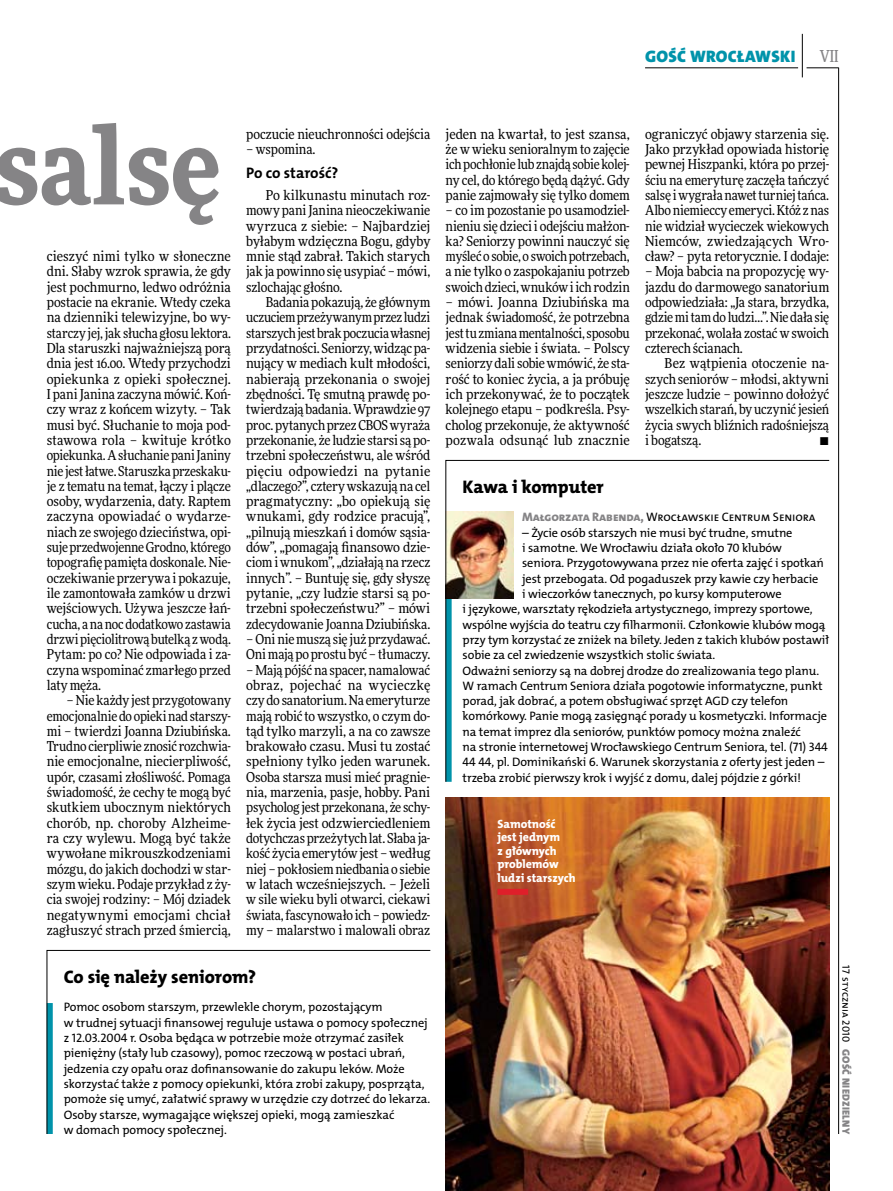
<style>
.page{position:relative;width:893px;height:1191px;background:#fff}
.page>*{position:absolute;margin:0;border:0;box-sizing:border-box;transform-origin:0 0}
.t1{font:900 108px "Freeday Narrow";color:#858486}
.t2{font:18.3px "The Mix HP8 Ex Bld";color:#000}
.t3{font:16.65px "The Mix HP9 Blk";letter-spacing:.02em;color:#0093aa}
.t4{font:500 16.5px "Freeday Narrow";color:#858486;scale:.9 1}
.t5{font:15.3px "The Mix HP7 Bld";color:#000}
.t6{font:13.65px/15.3px "Freeday Narrow News";letter-spacing:-.005em;color:#000;text-align:justify}
.t7{font:12.3px/15.3px "The Mix HP5 Plain";letter-spacing:-.01em;color:#000}
.t8{font:12px/13.5px "The Mix HP8 Ex Bld";letter-spacing:-.005em;color:#fff}
.t9{font:10.5px "The Mix HP9 Blk";letter-spacing:.025em;color:#858486}
.t10{font:10.5px "The Mix HP5 Plain";letter-spacing:.015em;color:#000}
.s1{font-family:"The Mix HP8 Ex Bld";color:#858486}
</style>
<div class="page">
<hr style="left:806px;top:68px;width:33px;height:1px;background:#000">
<hr style="left:645px;top:68px;width:153px;height:1px;background:#000">
<hr style="left:838px;top:68px;width:1px;height:1066px;background:#000">
<hr style="left:802px;top:34px;width:1px;height:43px;background:#000">
<svg style="left:47px;top:950px;width:384px;height:184px"></svg>
<img style="left:446px;top:797px;width:383px;height:394px">
<div style="left:497px;top:889px;width:31px;height:6px;background:#df1f2a"></div>
<svg style="left:445px;top:460px;width:385px;height:322px"></svg>
<p class="t3" style="left:645px;top:46px;width:152px">GOŚĆ WROCŁAWSKI</p>
<p class="t4" style="left:820px;top:46px;width:22px">VII</p>
<h1 class="t1" style="left:-6px;top:95px;width:229px">salsę</h1>
<p class="t6" style="left:47px;top:248px;width:186px">cieszyć nimi tylko w słoneczne dni. Słaby wzrok sprawia, że gdy jest pochmurno, ledwo odróżnia postacie na ekranie. Wtedy czeka na dzienniki telewizyjne, bo wy&shy;starczy jej, jak słucha głosu lektora.<br>Dla staruszki najważniejszą porą dnia jest 16.00. Wtedy przychodzi opiekunka z opieki społecznej.<br>I pani Janina zaczyna mówić. Koń&shy;czy wraz z końcem wizyty. – Tak musi być. Słuchanie to moja pod&shy;stawowa rola – kwituje krótko opiekunka. Asłuchanie pani Janiny nie jestłatwe. Staruszka przeskaku&shy;je z tematu na temat, łączy i plącze osoby, wydarzenia, daty. Raptem zaczyna opowiadać o wydarze&shy;niach ze swojego dzieciństwa, opi&shy;suje przedwojenne Grodno, którego topografię pamięta doskonale. Nie&shy;oczekiwanie przerywa i pokazuje, ile zamontowała zamków u drzwi wejściowych. Używa jeszcze łań&shy;cucha, ananoc dodatkowo zastawia drzwi pięciolitrową butelką zwodą.<br>Pytam: po co? Nie odpowiada i za&shy;czyna wspominać zmarłego przed laty męża.</p>
<p class="t6" style="left:47px;top:692px;width:186px;text-indent:20px">– Nie każdy jest przygotowany emocjonalnie do opieki nad starszy&shy;mi – twierdzi Joanna Dziubińska.<br>Trudno cierpliwie znosić rozchwia&shy;nie emocjonalne, niecierpliwość, upór, czasami złośliwość. Pomaga świadomość, że cechy te mogą być skutkiem ubocznym niektórych chorób, np. choroby Alzheime&shy;ra czy wylewu. Mogą być także wywołane mikrouszkodzeniami mózgu, do jakich dochodzi w star&shy;szym wieku. Podaje przykład z ży&shy;cia swojej rodziny: – Mój dziadek negatywnymi emocjami chciał zagłuszyć strach przed śmiercią,</p>
<p class="t6" style="left:246px;top:126px;width:186px">poczucie nieuchronności odejścia</p>
<p class="t6" style="left:246px;top:141px;width:71px">– wspomina.</p>
<p class="t5" style="left:246px;top:163px;width:94px">Po co starość?</p>
<p class="t6" style="left:246px;top:187px;width:186px;text-indent:20px">Po kilkunastu minutach roz&shy;mowy pani Janina nieoczekiwanie wyrzuca z siebie: – Najbardziej byłabym wdzięczna Bogu, gdyby mnie stąd zabrał. Takich starych jak ja powinno się usypiać – mówi, szlochając głośno.</p>
<p class="t6" style="left:246px;top:294px;width:186px;text-indent:20px">Badania pokazują, że głównym uczuciem przeżywanym przez ludzi starszych jestbrak poczucia własnej przydatności. Seniorzy, widząc pa&shy;nujący w mediach kult młodości, nabierają przekonania o swojej zbędności. Tę smutną prawdę po&shy;twierdzają badania. Wprawdzie 97 proc. pytanych przez CBOS wyraża przekonanie, że ludzie starsi sąpo&shy;trzebni społeczeństwu, ale wśród pięciu odpowiedzi na pytanie „dlaczego?”, cztery wskazują na cel pragmatyczny: „bo opiekują się wnukami, gdy rodzice pracują”, „pilnują mieszkań i domów sąsia&shy;dów”, „pomagają finansowo dzie&shy;ciom i wnukom”, „działają na rzecz innych”. – Buntuję się, gdy słyszę pytanie, „czy ludzie starsi są po&shy;trzebni społeczeństwu?” – mówi zdecydowanie Joanna Dziubińska.</p>
<p class="t6" style="left:246px;top:631px;width:186px">– Oni niemuszą się już przydawać.<br>Oni mają po prostu być – tłumaczy.</p>
<p class="t6" style="left:246px;top:662px;width:186px">– Mają pójść na spacer, namalować obraz, pojechać na wycieczkę czy do sanatorium. Na emeryturze mają robić to wszystko, o czym do&shy;tąd tylko marzyli, a na co zawsze brakowało czasu. Musi tu zostać spełniony tylko jeden warunek.<br>Osoba starsza musi mieć pragnie&shy;nia, marzenia, pasje, hobby. Pani psycholog jestprzekonana, że schy&shy;łek życia jest odzwierciedleniem dotychczas przeżytych lat. Słaba ja&shy;kość życia emerytów jest – według niej – pokłosiem niedbania o siebie w latach wcześniejszych. – Jeżeli w sile wieku byli otwarci, ciekawi świata, fascynowało ich– powiedz&shy;my – malarstwo i malowali obraz</p>
<h2 class="t2" style="left:64px;top:965px;width:194px">Co się należy seniorom?</h2>
<p class="t7" style="left:64px;top:999px;width:368px">Pomoc osobom starszym, przewlekle chorym, pozostającym<br>w trudnej sytuacji finansowej reguluje ustawa o pomocy społecznej z 12.03.2004 r. Osoba będąca w potrzebie może otrzymać zasiłek pieniężny (stały lub czasowy), pomoc rzeczową w postaci ubrań, jedzenia czy opału oraz dofinansowanie do zakupu leków. Może skorzystać także z pomocy opiekunki, która zrobi zakupy, posprząta, pomoże się umyć, załatwić sprawy w urzędzie czy dotrzeć do lekarza.<br>Osoby starsze, wymagające większej opieki, mogą zamieszkać<br>w domach pomocy społecznej.</p>
<p class="t6" style="left:446px;top:126px;width:186px">jeden na kwartał, to jest szansa, że w wieku senioralnym to zajęcie ichpochłonie lub znajdą sobie kolej&shy;ny cel, do którego będą dążyć. Gdy panie zajmowały się tylko domem</p>
<p class="t6" style="left:446px;top:202px;width:186px">– co im pozostanie po usamodziel&shy;nieniu się dzieci i odejściu małżon&shy;ka? Seniorzy powinni nauczyć się myśleć o sobie, o swoich potrzebach, a nie tylko o zaspokajaniu potrzeb swoich dzieci, wnuków iichrodzin</p>
<p class="t6" style="left:446px;top:294px;width:186px">– mówi. Joanna Dziubińska ma jednak świadomość, że potrzebna jesttuzmiana mentalności, sposobu widzenia siebie i świata. – Polscy seniorzy dali sobie wmówić, że sta&shy;rość to koniec życia, a ja próbuję ich przekonywać, że to początek kolejnego etapu – podkreśla. Psy&shy;cholog przekonuje, że aktywność pozwala odsunąć lub znacznie</p>
<p class="t6" style="left:645px;top:126px;width:186px">ograniczyć objawy starzenia się.<br>Jako przykład opowiada historię pewnej Hiszpanki, która po przej&shy;ściu na emeryturę zaczęła tańczyć salsę iwygrała nawet turniej tańca.<br>Albo niemieccy emeryci. Któż znas nie widział wycieczek wiekowych Niemców, zwiedzających Wro&shy;cław? – pyta retorycznie. I dodaje:</p>
<p class="t6" style="left:645px;top:264px;width:186px">– Moja babcia na propozycję wy&shy;jazdu do darmowego sanatorium odpowiedziała: „Ja stara, brzydka, gdzie mitam do ludzi…”. Nie dała się przekonać, wolała zostać w swoich czterech ścianach.</p>
<p class="t6" style="left:645px;top:356px;width:186px;text-indent:20px">Bez wątpienia otoczenie na&shy;szych seniorów – młodsi, aktywni jeszcze ludzie – powinno dołożyć wszelkich starań, by uczynić jesień życia swych bliźnich radośniejszą i bogatszą.</p>
<p class="t6" style="left:819px;top:432px;width:11px">•</p>
<h2 class="t2" style="left:463px;top:475px;width:143px">Kawa i komputer</h2>
<p class="t7" style="left:522px;top:510px;width:295px"><span class="s1">Małgorzata Rabenda,</span> Wrocławskie Centrum Seniora</p>
<p class="t7" style="left:522px;top:525px;width:272px">– Życie osób starszych nie musi być trudne, smutne</p>
<p class="t7" style="left:522px;top:540px;width:261px">i samotne. We Wrocławiu działa około 70 klubów</p>
<p class="t7" style="left:522px;top:555px;width:303px">seniora. Przygotowywana przez nie oferta zajęć i spotkań</p>
<p class="t7" style="left:522px;top:571px;width:298px">jest przebogata. Od pogaduszek przy kawie czy herbacie</p>
<p class="t7" style="left:522px;top:586px;width:261px">i wieczorków tanecznych, po kursy komputerowe</p>
<p class="t7" style="left:463px;top:601px;width:352px">i językowe, warsztaty rękodzieła artystycznego, imprezy sportowe,</p>
<p class="t7" style="left:463px;top:617px;width:364px">wspólne wyjścia do teatru czy filharmonii. Członkowie klubów mogą</p>
<p class="t7" style="left:463px;top:632px;width:368px">przy tym korzystać ze zniżek na bilety. Jeden z takich klubów postawił</p>
<p class="t7" style="left:463px;top:647px;width:254px">sobie za cel zwiedzenie wszystkich stolic świata.</p>
<p class="t7" style="left:463px;top:663px;width:358px">Odważni seniorzy są na dobrej drodze do zrealizowania tego planu.</p>
<p class="t7" style="left:463px;top:678px;width:361px">W ramach Centrum Seniora działa pogotowie informatyczne, punkt</p>
<p class="t7" style="left:463px;top:693px;width:252px">porad, jak dobrać, a potem obsługiwać sprzęt AGD</p>
<p class="t7" style="left:463px;top:693px;width:367px;text-indent:269px">czy telefon komórkowy. Panie mogą zasięgnąć porady u kosmetyczki. I nformacje na temat imprez dla seniorów, punktów pomocy można znaleźć<br>na stronie internetowej Wrocławskiego Centrum Seniora, tel. (71) 344<br>44 44, pl. Dominikański 6. Warunek skorzystania z oferty jest jeden – trzeba zrobić pierwszy krok i wyjść z domu, dalej pójdzie z górki!</p>
<p class="t8" style="left:497px;top:817px;width:80px">Samotność jest jednym<br>z głównych problemów ludzi starszych</p>
<p class="t10" style="left:853px;top:965px;width:78px;rotate:90deg">17 stycznia 2010</p>
<p class="t9" style="left:853px;top:1049px;width:86px;rotate:90deg">GOŚĆ NIEDZIELNY</p>
</div>
